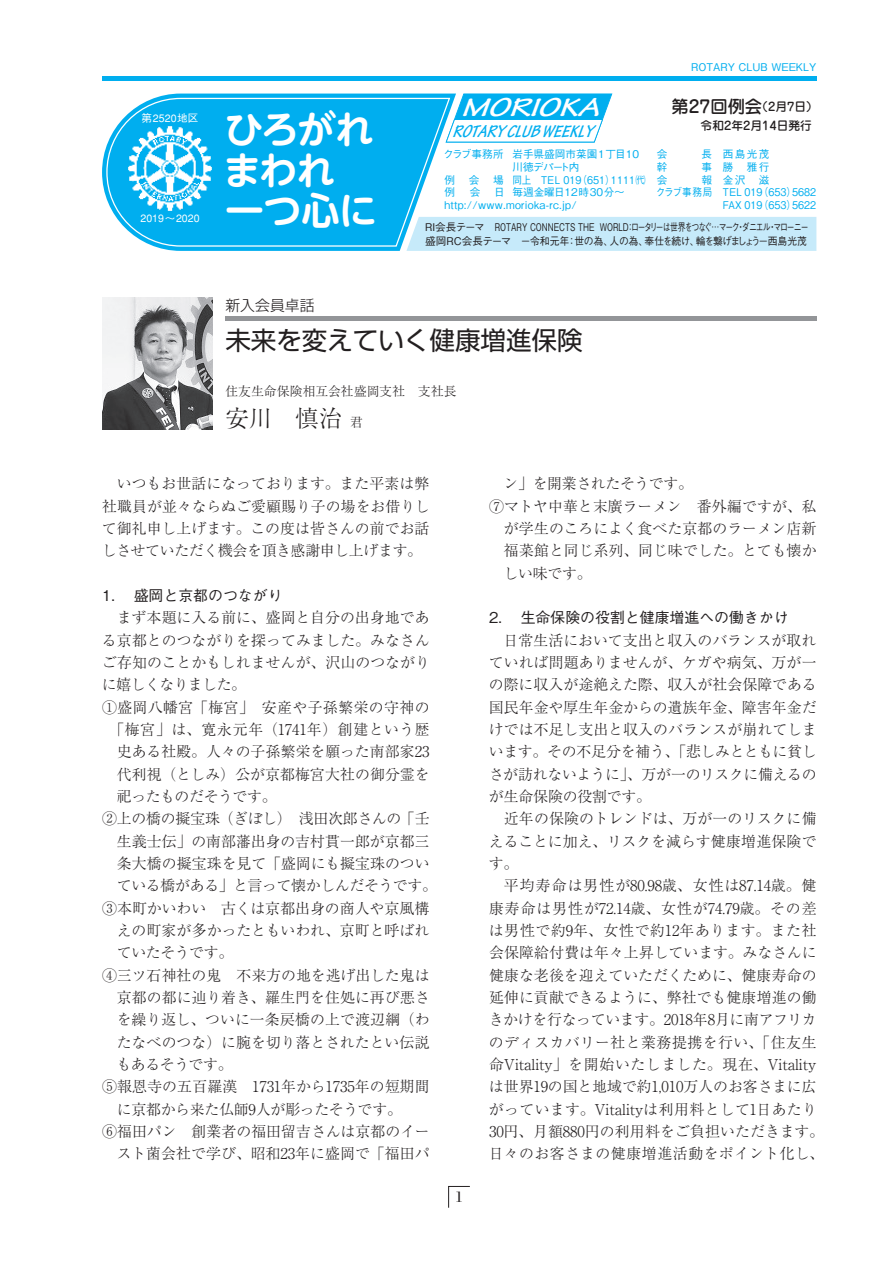
<style>
.page{position:relative;width:893px;height:1263px;background:#fff}
.page>*{position:absolute;margin:0;border:0;box-sizing:border-box;transform-origin:0 0}
.t1{font:700 38.25px/40.3px "UD Shin M Go Pr 6 De";letter-spacing:-.02em;color:#fff}
.t2{font:italic 700 27.15px "Tekton Pro";color:#fff;scale:1.25 1}
.t3{font:25.5px "Shin Go Pro";color:#231f20}
.t4{font:300 23.4px "Ryumin Pro";color:#231f20}
.t5{font:italic 700 condensed 18px "Tekton Pro";color:#00aeef}
.t6{font:500 17.25px "Jun 34 Pro";color:#231f20}
.t7{font:15.9px "Bodoni";color:#231f20}
.t8{font:300 14.85px/22.4px "Ryumin Pro";color:#231f20;text-align:justify}
.t9{font:300 14.85px "Ryumin Pro";letter-spacing:.03em;color:#231f20}
.t10{font:500 14.85px "Gothic BBB Pro";color:#231f20}
.t11{font:300 14.85px "Ryumin Pro";letter-spacing:-.02em;color:#231f20}
.t12{font:300 14.85px "Ryumin Pro";letter-spacing:-.03em;color:#231f20}
.t13{font:300 14.85px "Ryumin Pro";letter-spacing:-.025em;color:#231f20}
.t14{font:300 14.85px "Ryumin Pro";letter-spacing:-.04em;color:#231f20}
.t15{font:300 14.85px "Shin Go Pro";color:#231f20}
.t16{font:300 12.75px "Ryumin Pro";letter-spacing:.005em;color:#231f20}
.t17{font:500 11.7px "Jun 34 Pro";color:#231f20}
.t18{font:500 10.65px/13.4px "Gothic BBB Pr 6";letter-spacing:-.03em;color:#231f20}
.t19{font:500 10.65px "Gothic BBB Pr 6";color:#00aeef}
.t20{font:500 10.65px "Gothic BBB Pr 6";color:#00aeef;scale:.9 1}
.t21{font:500 10.65px "Gothic BBB Pr 6";letter-spacing:.025em;color:#00aeef}
.t22{font:500 10.65px "Gothic BBB";color:#fff}
.t23{font:500 10.65px "Gothic BBB Pr 6";letter-spacing:-.08em;color:#00aeef}
.s1{font-size:11.7px}
.s2{font-size:12.75px}
</style>
<div class="page">
<svg style="left:102px;top:94px;width:343px;height:157px;fill:#00aeef"></svg>
<svg style="left:106px;top:97px;width:339px;height:150px;background:#1ab6f0"></svg>
<div style="left:406px;top:217px;width:410px;height:34px;background:#c6eafa"></div>
<img style="left:126px;top:124px;width:88px;height:88px">
<svg style="left:445px;top:93px;width:168px;height:50px"></svg>
<hr style="left:102px;top:77px;width:714px;height:4px;background:#00aeef">
<hr style="left:225px;top:317px;width:591px;height:4px;background:#939598">
<img style="left:102px;top:298px;width:111px;height:131px">
<svg style="left:448px;top:1186px;width:22px;height:22px"></svg>
<p class="t22" style="left:142px;top:112px;width:58px">第2520地区</p>
<h1 class="t1" style="left:223px;top:107px;width:152px">ひろがれまわれ</h1>
<p class="t22" style="left:140px;top:212px;width:61px">2019～2020</p>
<h1 class="t1" style="left:225px;top:188px;width:153px">一つ心に</h1>
<p class="t15" style="left:225px;top:293px;width:91px">新入会員卓話</p>
<p class="t19" style="left:691px;top:58px;width:127px">ROTARY CLUB WEEKLY</p>
<p class="t6" style="left:671px;top:93px;width:148px">第27回例会<span class="s1">（2月7日）</span></p>
<p class="t17" style="left:701px;top:116px;width:113px">令和2年2月14日発行</p>
<h2 class="t2" style="left:461px;top:92px;width:121px">MORIOKA</h2>
<p class="t5" style="left:452px;top:120px;width:150px">ROTARYCLUBWEEKLY</p>
<p class="t19" style="left:443px;top:146px;width:198px">クラブ事務所 岩手県盛岡市菜園1丁目10</p>
<p class="t19" style="left:657px;top:146px;width:12px">会</p>
<p class="t19" style="left:702px;top:146px;width:69px">長 西島光茂</p>
<p class="t23" style="left:512px;top:158px;width:68px">川徳デパート内</p>
<p class="t19" style="left:657px;top:158px;width:12px">幹</p>
<p class="t19" style="left:702px;top:158px;width:69px">事 勝　雅行</p>
<p class="t19" style="left:444px;top:171px;width:12px">例</p>
<p class="t19" style="left:469px;top:171px;width:12px">会</p>
<p class="t19" style="left:493px;top:171px;width:176px">場 同上　TEL 019（651）1111㈹ 会</p>
<p class="t19" style="left:702px;top:171px;width:69px">報 金沢　滋</p>
<p class="t19" style="left:444px;top:184px;width:12px">例</p>
<p class="t19" style="left:470px;top:184px;width:12px">会</p>
<p class="t19" style="left:494px;top:184px;width:132px">日 毎週金曜日12時30分～</p>
<p class="t20" style="left:656px;top:184px;width:180px">クラブ事務局 TEL 019（653）5682</p>
<p class="t21" style="left:444px;top:197px;width:134px">http://www.morioka-rc.jp/</p>
<p class="t20" style="left:723px;top:197px;width:106px">FAX 019（653）5622</p>
<p class="t18" style="left:425px;top:220px;width:385px">RI会長テーマ　ROTARY CONNECTS THE WORLD：ロータリーは世界をつなぐ…マーク・ダニエル・マローニー盛岡RC会長テーマ　－令和元年：世の為、人の為、奉仕を続け、輪を繋げましょう－西島光茂</p>
<h3 class="t3" style="left:225px;top:320px;width:359px">未来を変えていく健康増進保険</h3>
<p class="t16" style="left:225px;top:381px;width:233px">住友生命保険相互会社盛岡支社　支社長</p>
<h3 class="t4" style="left:225px;top:399px;width:139px">安川　慎治 <span class="s2">君</span></h3>
<p class="t8" style="left:102px;top:471px;width:329px;text-indent:15px">いつもお世話になっております。また平素は弊社職員が並々ならぬご愛顧賜り子の場をお借りして御礼申し上げます。この度は皆さんの前でお話しさせていただく機会を頂き感謝申し上げます。</p>
<p class="t10" style="left:102px;top:583px;width:182px">1． 盛岡と京都のつながり</p>
<p class="t8" style="left:117px;top:605px;width:314px">まず本題に入る前に、盛岡と自分の出身地であ</p>
<p class="t8" style="left:102px;top:628px;width:329px">る京都とのつながりを探ってみました。みなさん</p>
<p class="t8" style="left:102px;top:650px;width:330px">ご存知のことかもしれませんが、沢山のつながり</p>
<p class="t14" style="left:102px;top:673px;width:146px">に嬉しくなりました。</p>
<p class="t9" style="left:102px;top:695px;width:329px">①盛岡八幡宮「梅宮」　安産や子孫繁栄の守神の</p>
<p class="t9" style="left:109px;top:718px;width:322px">「梅宮」は、寛永元年（1741年）創建という歴</p>
<p class="t8" style="left:117px;top:739px;width:314px">史ある社殿。人々の子孫繁栄を願った南部家23</p>
<p class="t8" style="left:117px;top:762px;width:314px">代利視（としみ）公が京都梅宮大社の御分霊を</p>
<p class="t12" style="left:117px;top:785px;width:161px">祀ったものだそうです。</p>
<p class="t8" style="left:102px;top:806px;width:329px">②上の橋の擬宝珠（ぎぼし）　浅田次郎さんの「壬</p>
<p class="t8" style="left:117px;top:829px;width:314px">生義士伝」の南部藩出身の吉村貫一郎が京都三</p>
<p class="t8" style="left:117px;top:851px;width:314px">条大橋の擬宝珠を見て「盛岡にも擬宝珠のつい</p>
<p class="t11" style="left:117px;top:874px;width:322px">ている橋がある」と言って懐かしんだそうです。</p>
<p class="t8" style="left:102px;top:896px;width:329px">③本町かいわい　古くは京都出身の商人や京風構</p>
<p class="t8" style="left:117px;top:918px;width:314px">えの町家が多かったともいわれ、京町と呼ばれ</p>
<p class="t11" style="left:117px;top:941px;width:118px">ていたそうです。</p>
<p class="t8" style="left:102px;top:963px;width:329px">④三ツ石神社の鬼　不来方の地を逃げ出した鬼は</p>
<p class="t8" style="left:117px;top:985px;width:314px">京都の都に辿り着き、羅生門を住処に再び悪さ</p>
<p class="t8" style="left:117px;top:1007px;width:314px">を繰り返し、ついに一条戻橋の上で渡辺綱（わ</p>
<p class="t8" style="left:117px;top:1029px;width:314px">たなべのつな）に腕を切り落とされたとい伝説</p>
<p class="t12" style="left:117px;top:1052px;width:118px">もあるそうです。</p>
<p class="t8" style="left:102px;top:1074px;width:329px">⑤報恩寺の五百羅漢　1731年から1735年の短期間</p>
<p class="t8" style="left:117px;top:1096px;width:287px">に京都から来た仏師9人が彫ったそうです。</p>
<p class="t8" style="left:102px;top:1119px;width:329px">⑥福田パン　創業者の福田留吉さんは京都のイー</p>
<p class="t8" style="left:117px;top:1141px;width:314px">スト菌会社で学び、昭和23年に盛岡で「福田パ</p>
<p class="t7" style="left:455px;top:1188px;width:9px">1</p>
<p class="t13" style="left:504px;top:472px;width:191px">ン」を開業されたそうです。</p>
<p class="t8" style="left:489px;top:494px;width:329px">⑦マトヤ中華と末廣ラーメン　番外編ですが、私</p>
<p class="t8" style="left:504px;top:516px;width:314px">が学生のころによく食べた京都のラーメン店新</p>
<p class="t8" style="left:504px;top:538px;width:314px">福菜館と同じ系列、同じ味でした。とても懐か</p>
<p class="t8" style="left:504px;top:561px;width:90px">しい味です。</p>
<p class="t10" style="left:489px;top:606px;width:301px">2． 生命保険の役割と健康増進への働きかけ</p>
<p class="t8" style="left:489px;top:628px;width:329px;text-indent:15px">日常生活において支出と収入のバランスが取れていれば問題ありませんが、ケガや病気、万が一の際に収入が途絶えた際、収入が社会保障である国民年金や厚生年金からの遺族年金、障害年金だけでは不足し支出と収入のバランスが崩れてしまいます。その不足分を補う、「悲しみとともに貧しさが訪れないように」、万が一のリスクに備えるのが生命保険の役割です。</p>
<p class="t8" style="left:489px;top:806px;width:329px;text-indent:15px">近年の保険のトレンドは、万が一のリスクに備えることに加え、リスクを減らす健康増進保険です。</p>
<p class="t8" style="left:489px;top:873px;width:337px;text-align:center">平均寿命は男性が80.98歳、女性は87.14歳。健<br>康寿命は男性が72.14歳、女性が74.79歳。その差は男性で約9年、女性で約12年あります。また社会保障給付費は年々上昇しています。みなさんに健康な老後を迎えていただくために、健康寿命の延伸に貢献できるように、弊社でも健康増進の働きかけを行なっています。2018年8月に南アフリカのディスカバリー社と業務提携を行い、「住友生命Vitality」を開始いたしました。現在、Vitalityは世界19の国と地域で約1,010万人のお客さまに広がっています。Vitalityは利用料として1日あたり<br>30円、月額880円の利用料をご負担いただきます。日々のお客さまの健康増進活動をポイント化し、</p>
</div>
